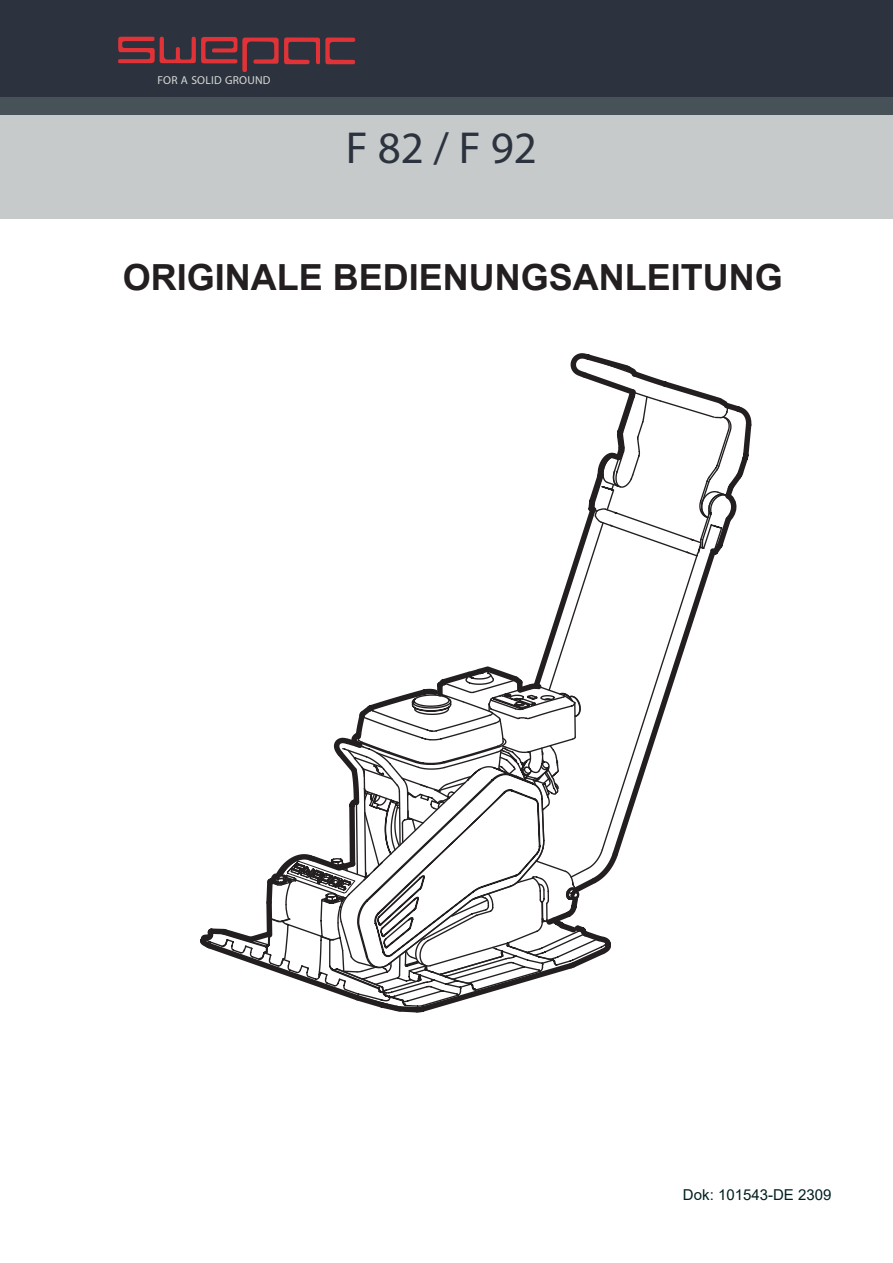
<style>
.page{position:relative;width:893px;height:1263px;background:#fff}
.page>*{position:absolute;margin:0;border:0;box-sizing:border-box;transform-origin:0 0}
.t1{font:45px "Myriad Pro";color:#2c333e}
.t2{font:700 36px "Arial";color:#231f20}
.t3{font:15px "Arial";color:#001f20}
.t4{font:11.55px "Myriad Pro";letter-spacing:.02em;color:#d8d9d7}
</style>
<div class="page">
<svg style="left:200px;top:353px;width:551px;height:659px"></svg>
<div style="left:0;top:0;width:892px;height:106px;background:#2c333e"></div>
<div style="left:0;top:104px;width:893px;height:115px;background:#c7caca"></div>
<div style="left:0;top:97px;width:893px;height:17px;background:#465158"></div>
<svg style="left:118px;top:37px;width:238px;height:35px"></svg>
<p class="t4" style="left:157px;top:73px;width:115px">FOR A SOLID GROUND</p>
<p class="t1" style="left:346px;top:120px;width:193px">F 82 / F 92</p>
<p class="t2" style="left:123px;top:252px;width:662px">ORIGINALE BEDIENUNGSANLEITUNG</p>
<p class="t3" style="left:683px;top:1184px;width:150px">Dok: 101543-DE 2309</p>
</div>
